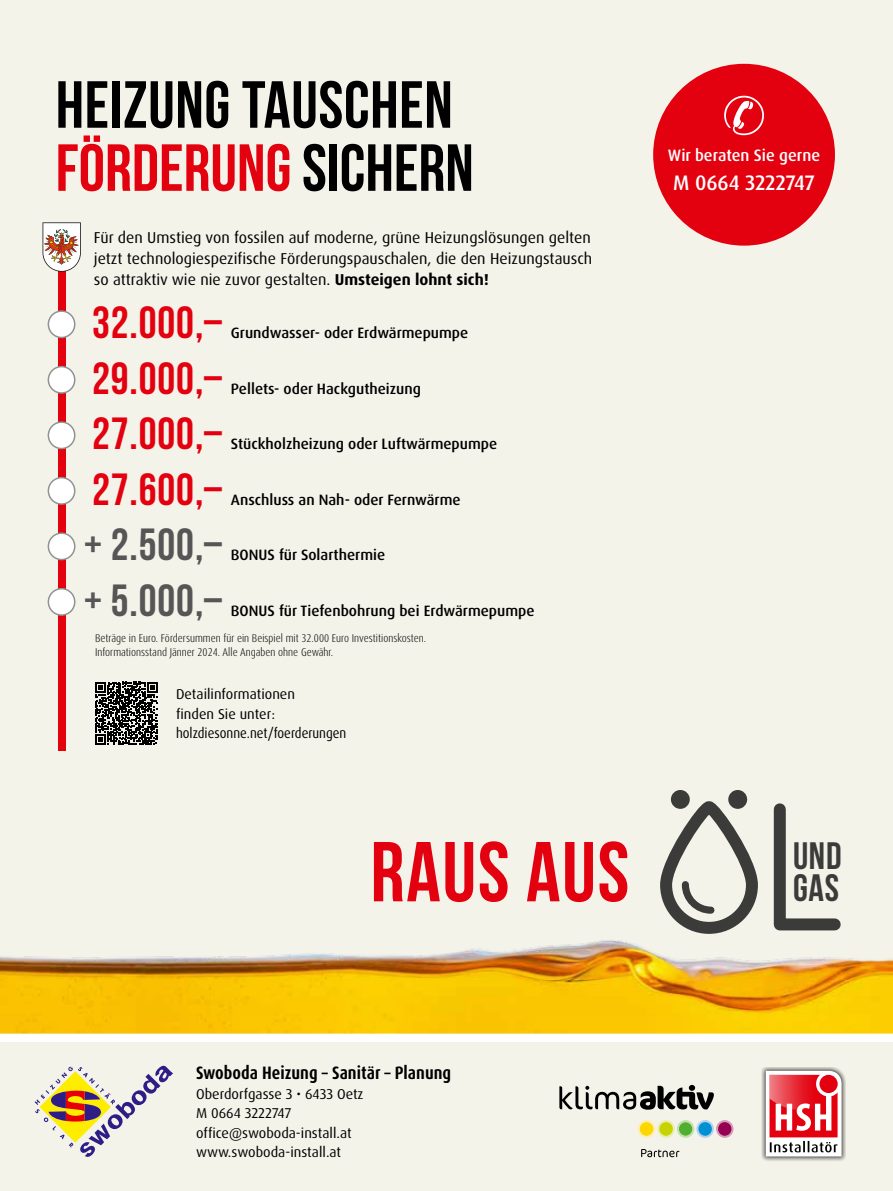
<style>
.page{position:relative;width:893px;height:1191px;background:#fff}
.page>*{position:absolute;margin:0;border:0;box-sizing:border-box;transform-origin:0 0}
.t1{font:700 84.75px "Bebas Neue";letter-spacing:.02em;color:#e3000f}
.t2{font:700 66.45px/63px "Bebas Neue";color:#000}
.t3{font:700 45px "Bebas Neue";letter-spacing:.02em;color:#e3000f}
.t4{font:700 45px "Bebas Neue";letter-spacing:.02em;color:#565656}
.t5{font:700 38.1px/32.5px "Bebas Neue";letter-spacing:.02em;color:#3b3b3a}
.t6{font:500 21px "Dax Pro";color:#fff}
.t7{font:700 condensed 18px "Dax Pro";color:#000}
.t8{font:500 16.5px "Dax Pro";color:#fff}
.t9{font:15.75px/21px "Dax Pro";color:#000;text-align:justify}
.t10{font:500 15px "Dax Pro";color:#000}
.t11{font:14.25px/19.5px "Dax Pro";color:#000}
.t12{font:300 condensed 11.25px/13.5px "Dax Pro";color:#000}
.s1{color:#e3000f}
.s2{font-weight:700}
</style>
<div class="page">
<div style="left:0;top:1042px;width:893px;height:149px;background:#f4f3ea"></div>
<svg style="left:762px;top:1067px;width:84px;height:94px"></svg>
<svg style="left:766px;top:1070px;width:75px;height:86px;background:#e67f86"></svg>
<svg style="left:716px;top:1120px;width:17px;height:17px"></svg>
<div style="left:718px;top:1122px;width:13px;height:13px;background:#960051;border-radius:50%"></div>
<svg style="left:657px;top:1120px;width:18px;height:17px"></svg>
<div style="left:659px;top:1122px;width:14px;height:13px;background:#c7d300;border-radius:50%"></div>
<svg style="left:677px;top:1120px;width:17px;height:17px"></svg>
<div style="left:679px;top:1122px;width:13px;height:13px;background:#50ae30;border-radius:50%"></div>
<svg style="left:696px;top:1120px;width:18px;height:17px"></svg>
<div style="left:698px;top:1122px;width:14px;height:13px;background:#0091d3;border-radius:50%"></div>
<svg style="left:638px;top:1120px;width:17px;height:17px"></svg>
<div style="left:640px;top:1122px;width:13px;height:13px;background:#fcd700;border-radius:50%"></div>
<svg style="left:559px;top:1084px;width:155px;height:25px"></svg>
<svg style="left:641px;top:1149px;width:38px;height:8px"></svg>
<svg style="left:35px;top:1065px;width:138px;height:91px"></svg>
<div style="left:0;top:0;width:893px;height:1015px;background:#f4f3ea"></div>
<svg style="left:773px;top:803px;width:13px;height:109px"></svg>
<div style="left:660px;top:801px;width:98px;height:133px;border:12px solid #3b3b3a;border-radius:43px"></div>
<div style="left:728px;top:790px;width:19px;height:19px;background:#3b3b3a;border-radius:50%"></div>
<div style="left:671px;top:790px;width:19px;height:19px;background:#3b3b3a;border-radius:50%"></div>
<svg style="left:678px;top:881px;width:37px;height:31px"></svg>
<div style="left:653px;top:64px;width:182px;height:182px;background:#e3000f;border-radius:50%"></div>
<svg style="left:724px;top:96px;width:40px;height:39px"></svg>
<svg style="left:95px;top:682px;width:63px;height:63px"></svg>
<div style="left:58px;top:259px;width:8px;height:492px;background:#e3000f"></div>
<img style="left:0;top:912px;width:893px;height:121px">
<div style="left:48px;top:311px;width:27px;height:26px;background:#fff;border-radius:50%"></div>
<div style="left:48px;top:310px;width:27px;height:28px;border:2px solid #919292;border-radius:50%"></div>
<div style="left:48px;top:366px;width:27px;height:27px;background:#fff;border-radius:50%"></div>
<div style="left:48px;top:366px;width:27px;height:28px;border:2px solid #919292;border-radius:50%"></div>
<div style="left:48px;top:422px;width:27px;height:26px;background:#fff;border-radius:50%"></div>
<div style="left:48px;top:421px;width:27px;height:28px;border:2px solid #919292;border-radius:50%"></div>
<div style="left:48px;top:477px;width:27px;height:27px;background:#fff;border-radius:50%"></div>
<div style="left:48px;top:477px;width:27px;height:28px;border:2px solid #919292;border-radius:50%"></div>
<div style="left:48px;top:533px;width:27px;height:26px;background:#fff;border-radius:50%"></div>
<div style="left:48px;top:532px;width:27px;height:28px;border:2px solid #919292;border-radius:50%"></div>
<div style="left:48px;top:588px;width:27px;height:27px;background:#fff;border-radius:50%"></div>
<div style="left:48px;top:588px;width:27px;height:28px;border:2px solid #919292;border-radius:50%"></div>
<svg style="left:43px;top:222px;width:38px;height:50px;background:#d3bcb1"></svg>
<h2 class="t2" style="left:56px;top:72px;width:419px">HEIZUNG TAUSCHEN<br><span class="s1">FÖRDERUNG</span> SICHERN</h2>
<p class="t9" style="left:94px;top:227px;width:500px">Für den Umstieg von fossilen auf moderne, grüne Heizungslösungen gelten jetzt technologiespezifische Förderungspauschalen, die den Heizungstausch so attraktiv wie nie zuvor gestalten. <span class="s2">Umsteigen lohnt sich!</span></p>
<h3 class="t3" style="left:92px;top:298px;width:131px">32.000,‒</h3>
<h3 class="t3" style="left:92px;top:353px;width:131px">29.000,‒</h3>
<h3 class="t3" style="left:92px;top:409px;width:131px">27.000,‒</h3>
<h3 class="t3" style="left:92px;top:464px;width:131px">27.600,‒</h3>
<h3 class="t4" style="left:84px;top:520px;width:139px">+ 2.500,‒</h3>
<h3 class="t4" style="left:84px;top:575px;width:139px">+ 5.000,‒</h3>
<p class="t10" style="left:231px;top:323px;width:239px">Grundwasser- oder Erdwärmepumpe</p>
<p class="t10" style="left:231px;top:379px;width:192px">Pellets- oder Hackgutheizung</p>
<p class="t10" style="left:231px;top:434px;width:268px">Stückholzheizung oder Luftwärmepumpe</p>
<p class="t10" style="left:231px;top:490px;width:231px">Anschluss an Nah- oder Fernwärme</p>
<p class="t10" style="left:231px;top:545px;width:156px">BONUS für Solarthermie</p>
<p class="t10" style="left:231px;top:601px;width:305px">BONUS für Tiefenbohrung bei Erdwärmepumpe</p>
<p class="t12" style="left:95px;top:631px;width:333px">Beträge in Euro. Fördersummen für ein Beispiel mit 32.000 Euro Investitionskosten.<br>Informationsstand Jänner 2024. Alle Angaben ohne Gewähr.</p>
<p class="t11" style="left:176px;top:685px;width:172px">Detailinformationen<br>finden Sie unter: holzdiesonne.net/foerderungen</p>
<p class="t8" style="left:668px;top:145px;width:154px">Wir beraten Sie gerne</p>
<h3 class="t6" style="left:673px;top:169px;width:143px">M 0664 3222747</h3>
<h1 class="t1" style="left:371px;top:825px;width:260px">RAUS AUS</h1>
<h3 class="t5" style="left:793px;top:838px;width:50px">UND<br>GAS</h3>
<p class="t7" style="left:196px;top:1061px;width:257px">Swoboda Heizung – Sanitär – Planung</p>
<p class="t11" style="left:196px;top:1083px;width:169px">Oberdorfgasse 3 • 6433 Oetz<br>M 0664 3222747 office@swoboda-install.at www.swoboda-install.at</p>
</div>
